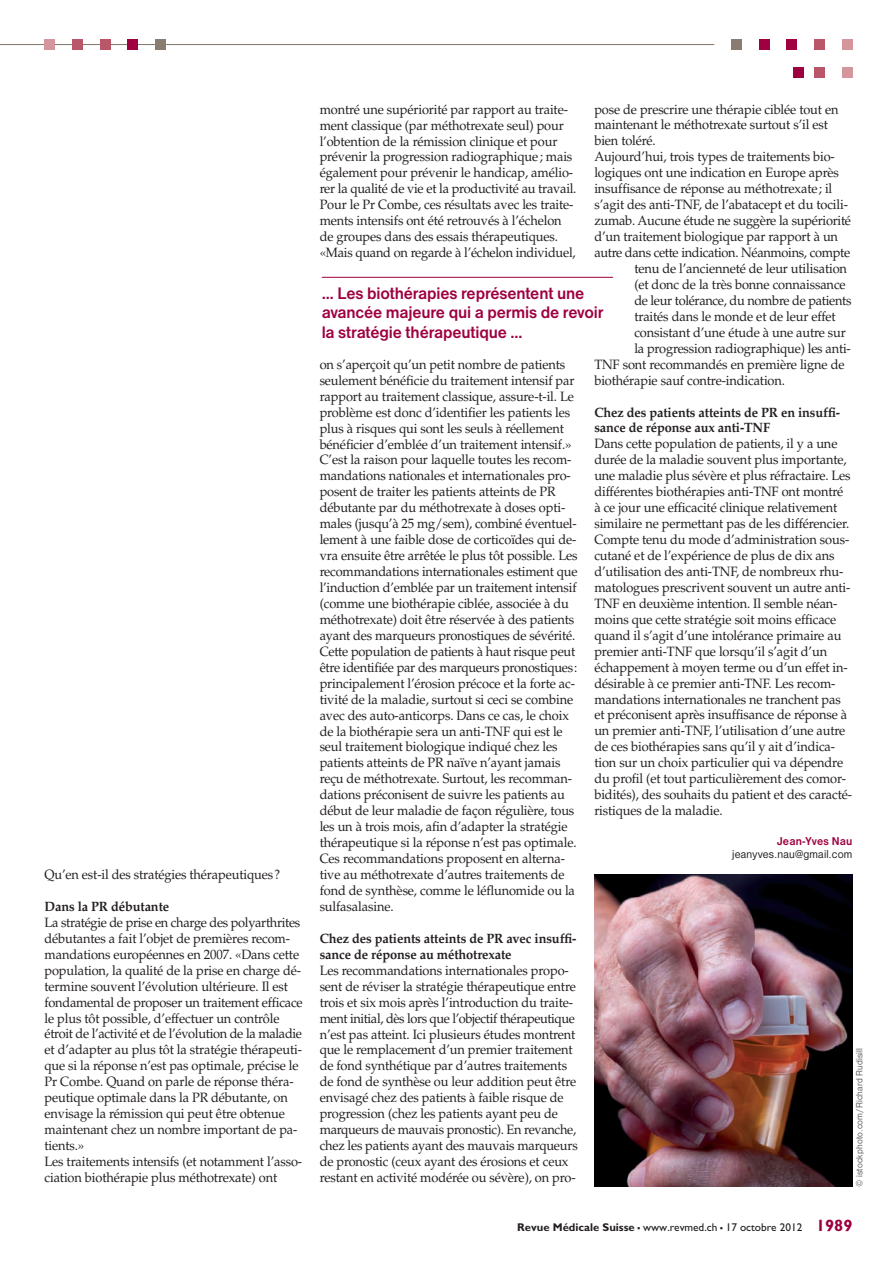
<style>
.page{position:relative;width:893px;height:1263px;background:#fff}
.page>*{position:absolute;margin:0;border:0;box-sizing:border-box;transform-origin:0 0}
.t1{font:700 17.4px/19.5px "Nimbus Sans D";letter-spacing:-.01em;color:#9e0040;scale:.95 1}
.t2{font:13.5px/15.9px "Palatino";letter-spacing:-.01em;color:#231f20;scale:.95 1}
.t3{font:700 13.5px/15.9px "Palatino";letter-spacing:-.01em;color:#231f20;scale:.95 1}
.t4{font:11.85px "Nimbus Sans D";letter-spacing:.02em;color:#231f20;scale:.95 1}
.t5{font:700 11.85px "Nimbus Sans D";letter-spacing:.02em;color:#9e0040;scale:.95 1}
.t6{font:11.25px "Gill Sans";color:#231f20}
.t7{font:9.45px "Nimbus Sans D";letter-spacing:.025em;color:#5d5e60;scale:.95 1}
.s1{font-weight:700}
.s2{font-weight:700;font-size:16.5px}
.s3{font-weight:700;font-size:16.5px;color:#9e0040}
</style>
<div class="page">
<hr style="left:0;top:44px;width:714px;height:1px;background:#897c71">
<div style="left:45px;top:39px;width:10px;height:11px;background:#d5959d"></div>
<div style="left:72px;top:39px;width:11px;height:11px;background:#b9566a"></div>
<div style="left:100px;top:39px;width:10px;height:11px;background:#b9566a"></div>
<div style="left:127px;top:39px;width:11px;height:11px;background:#9e0040"></div>
<div style="left:155px;top:39px;width:11px;height:11px;background:#897c71"></div>
<div style="left:731px;top:39px;width:11px;height:11px;background:#897c71"></div>
<div style="left:759px;top:39px;width:10px;height:11px;background:#9e0040"></div>
<div style="left:786px;top:39px;width:11px;height:11px;background:#9e0040"></div>
<div style="left:814px;top:39px;width:11px;height:11px;background:#b9566a"></div>
<div style="left:842px;top:39px;width:10px;height:11px;background:#d5959d"></div>
<div style="left:814px;top:67px;width:11px;height:10px;background:#b9566a"></div>
<div style="left:842px;top:67px;width:10px;height:10px;background:#d5959d"></div>
<div style="left:793px;top:67px;width:11px;height:10px;background:#9e0040"></div>
<hr style="left:322px;top:277px;width:291px;height:1px;background:#9e0040">
<img style="left:594px;top:874px;width:258px;height:312px">
<p class="t2" style="left:45px;top:867px;width:250px">Qu’en est-il des stratégies thérapeutiques?</p>
<p class="t3" style="left:45px;top:898px;width:133px">Dans la PR débutante</p>
<p class="t2" style="left:45px;top:914px;width:273px">La stratégie de prise en charge des polyarthrites débutantes a fait l’objet de premières recom&shy;mandations européennes en 2007. «Dans cette population, la qualité de la prise en charge dé&shy;termine souvent l’évolution ultérieure. Il est fondamental de proposer un traitement efficace le plus tôt possible, d’effectuer un contrôle étroit de l’activité et de l’évolution de la maladie et d’adapter au plus tôt la stratégie thérapeuti&shy;que si la réponse n’est pas optimale, précise le Pr Combe. Quand on parle de réponse théra&shy;peutique optimale dans la PR débutante, on envisage la rémission qui peut être obtenue maintenant chez un nombre important de pa&shy;tients.»<br>Les traitements intensifs (et notamment l’asso&shy;ciation biothérapie plus méthotrexate) ont</p>
<p class="t2" style="left:594px;top:101px;width:258px">pose de prescrire une thérapie ciblée tout en</p>
<p class="t2" style="left:594px;top:117px;width:247px">maintenant le méthotrexate surtout s’il est</p>
<p class="t2" style="left:594px;top:133px;width:66px">bien toléré.</p>
<p class="t2" style="left:594px;top:149px;width:254px">Aujourd’hui, trois types de traitements bio-</p>
<p class="t2" style="left:594px;top:165px;width:259px">logiques ont une indication en Europe après</p>
<p class="t2" style="left:594px;top:181px;width:252px">insuffisance de réponse au méthotrexate; il</p>
<p class="t2" style="left:594px;top:197px;width:268px">s’agit des anti-TNF, de l’abatacept et du tocili-</p>
<p class="t2" style="left:594px;top:213px;width:272px">zumab. Aucune étude ne suggère la supériorité</p>
<p class="t2" style="left:594px;top:229px;width:258px">d’un traitement biologique par rapport à un</p>
<p class="t2" style="left:594px;top:245px;width:271px">autre dans cette indication. Néanmoins, compte</p>
<p class="t2" style="left:634px;top:261px;width:225px">tenu de l’ancienneté de leur utilisation</p>
<p class="t2" style="left:634px;top:277px;width:224px">(et donc de la très bonne connaissance</p>
<p class="t2" style="left:634px;top:293px;width:230px">de leur tolérance, du nombre de patients</p>
<p class="t2" style="left:634px;top:308px;width:214px">traités dans le monde et de leur effet</p>
<p class="t2" style="left:634px;top:324px;width:224px">consistant d’une étude à une autre sur</p>
<p class="t2" style="left:634px;top:340px;width:229px">la progression radiographique) les anti-</p>
<p class="t2" style="left:594px;top:356px;width:265px">TNF sont recommandés en première ligne de</p>
<p class="t2" style="left:594px;top:372px;width:202px">biothérapie sauf contre-indication.</p>
<p class="t3" style="left:594px;top:404px;width:260px">Chez des patients atteints de PR en insuffi&shy;sance de réponse aux anti-TNF</p>
<p class="t2" style="left:594px;top:436px;width:273px">Dans cette population de patients, il y a une durée de la maladie souvent plus importante, une maladie plus sévère et plus réfractaire. Les différentes biothérapies anti-TNF ont montré à ce jour une efficacité clinique relativement similaire ne permettant pas de les différencier.<br>Compte tenu du mode d’administration sous&shy;cutané et de l’expérience de plus de dix ans d’utilisation des anti-TNF, de nombreux rhu&shy;matologues prescrivent souvent un autre anti-TNF en deuxième intention. Il semble néan&shy;moins que cette stratégie soit moins efficace quand il s’agit d’une intolérance primaire au premier anti-TNF que lorsqu’il s’agit d’un échappement à moyen terme ou d’un effet in&shy;désirable à ce premier anti-TNF. Les recom&shy;mandations internationales ne tranchent pas et préconisent après insuffisance de réponse à un premier anti-TNF, l’utilisation d’une autre de ces biothérapies sans qu’il y ait d’indica&shy;tion sur un choix particulier qui va dépendre du profil (et tout particulièrement des comor&shy;bidités), des souhaits du patient et des caracté&shy;ristiques de la maladie.</p>
<p class="t5" style="left:777px;top:834px;width:81px">Jean-Yves Nau</p>
<p class="t4" style="left:732px;top:848px;width:128px">jeanyves.nau@gmail.com</p>
<p class="t2" style="left:320px;top:101px;width:272px">montré une supériorité par rapport au traite&shy;ment classique (par méthotrexate seul) pour l’obtention de la rémission clinique et pour prévenir la progression radiographique; mais également pour prévenir le handicap, amélio&shy;rer la qualité de vie et la productivité au travail.<br>Pour le Pr Combe, ces résultats avec les traite&shy;ments intensifs ont été retrouvés à l’échelon de groupes dans des essais thérapeutiques. «Mais quand on regarde à l’échelon individuel,</p>
<p class="t1" style="left:322px;top:283px;width:298px">… Les biothérapies représentent une avancée majeure qui a permis de revoir la stratégie thérapeutique …</p>
<p class="t2" style="left:320px;top:356px;width:273px">on s’aperçoit qu’un petit nombre de patients seulement bénéficie du traitement intensif par rapport au traitement classique, assure-t-il. Le problème est donc d’identifier les patients les plus à risques qui sont les seuls à réellement bénéficier d’emblée d’un traitement intensif.» C’est la raison pour laquelle toutes les recom&shy;mandations nationales et internationales pro&shy;posent de traiter les patients atteints de PR débutante par du méthotrexate à doses opti&shy;males (jusqu’à 25 mg/sem), combiné éventuel&shy;lement à une faible dose de corticoïdes qui de&shy;vra ensuite être arrêtée le plus tôt possible. Les recommandations internationales estiment que l’induction d’emblée par un traitement intensif (comme une biothérapie ciblée, associée à du méthotrexate) doit être réservée à des patients ayant des marqueurs pronostiques de sévérité.<br>Cette population de patients à haut risque peut être identifiée par des marqueurs pronostiques: principalement l’érosion précoce et la forte ac&shy;tivité de la maladie, surtout si ceci se combine avec des auto-anticorps. Dans ce cas, le choix de la biothérapie sera un anti-TNF qui est le seul traitement biologique indiqué chez les patients atteints de PR naïve n’ayant jamais reçu de méthotrexate. Surtout, les recomman&shy;dations préconisent de suivre les patients au début de leur maladie de façon régulière, tous les un à trois mois, afin d’adapter la stratégie thérapeutique si la réponse n’est pas optimale.<br>Ces recommandations proposent en alterna&shy;tive au méthotrexate d’autres traitements de fond de synthèse, comme le léflunomide ou la sulfasalasine.</p>
<p class="t3" style="left:320px;top:930px;width:272px">Chez des patients atteints de PR avec insuffi&shy;sance de réponse au méthotrexate</p>
<p class="t2" style="left:320px;top:962px;width:273px">Les recommandations internationales propo&shy;sent de réviser la stratégie thérapeutique entre trois et six mois après l’introduction du traite&shy;ment initial, dès lors que l’objectif thérapeutique n’est pas atteint. Ici plusieurs études montrent que le remplacement d’un premier traitement de fond synthétique par d’autres traitements de fond de synthèse ou leur addition peut être envisagé chez des patients à faible risque de progression (chez les patients ayant peu de marqueurs de mauvais pronostic). En revanche, chez les patients ayant des mauvais marqueurs de pronostic (ceux ayant des érosions et ceux restant en activité modérée ou sévère), on pro-</p>
<p class="t7" style="left:854px;top:1187px;width:148px;rotate:-90deg">© istockphoto.com/Richard Rudisill</p>
<p class="t6" style="left:517px;top:1220px;width:337px"><span class="s1">Revue Médicale Suisse</span> <span class="s2">–</span> www.revmed.ch <span class="s2">–</span> 17 octobre 2012 <span class="s3">1989</span></p>
</div>
